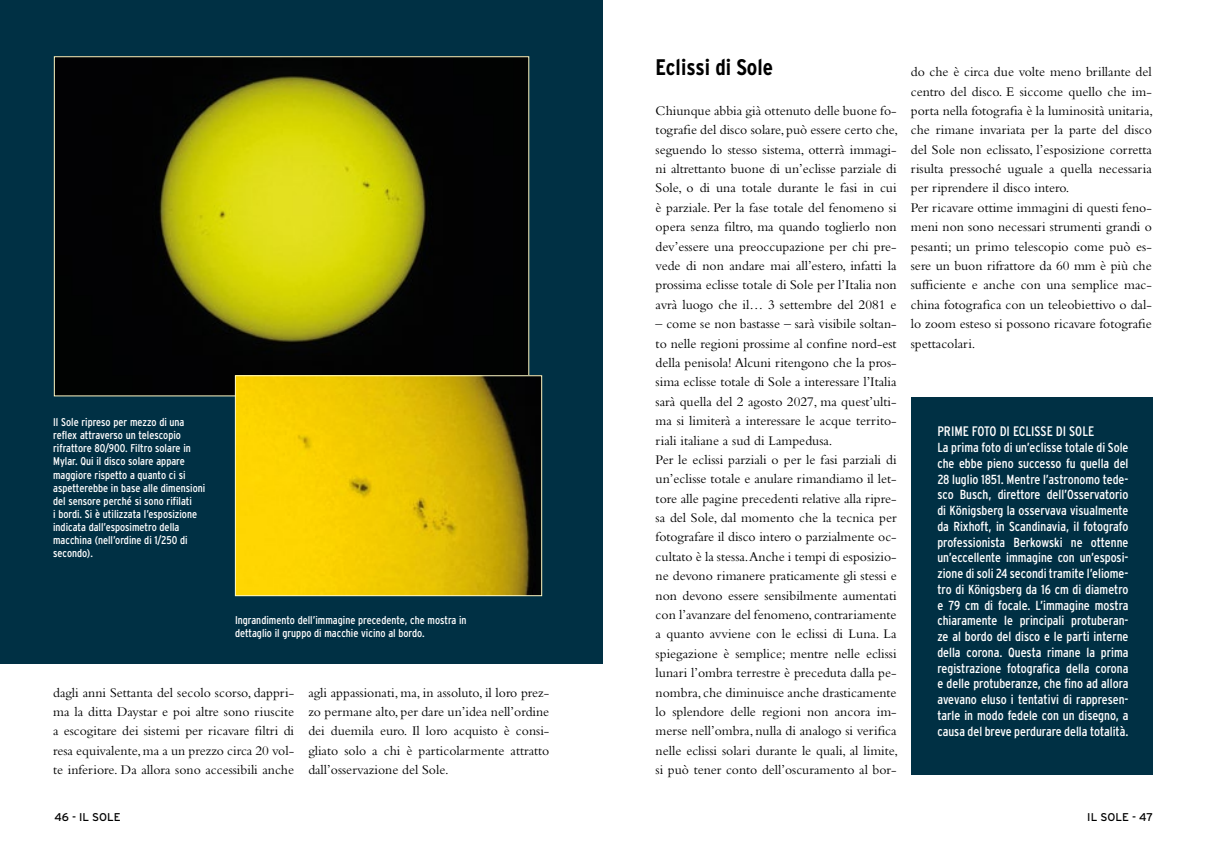
<style>
.page{position:relative;width:1205px;height:851px;background:#fff}
.page>*{position:absolute;margin:0;border:0;box-sizing:border-box;transform-origin:0 0}
.Titolo_3{font:700 condensed 22.5px "Interstate";color:#000}
.testo_corrente{font:13.75px/19.4px "Bembo";color:#000;text-align:justify}
.box_titolo{font:condensed 13.75px "Interstate";color:#fff}
.box_testo{font:condensed 13.12px/15.8px "Interstate";color:#fff;text-align:justify}
.didascalia{font:condensed 11.25px/13.1px "Interstate";color:#fff}
.t1{font:11.25px "Interstate";color:#000}
</style>
<div class="page">
<div style="left:0;top:0;width:602px;height:663px;background:#003044"></div>
<img style="left:56px;top:58px;width:471px;height:336px">
<img style="left:237px;top:377px;width:303px;height:217px">
<div style="left:235px;top:375px;width:307px;height:221px;border:1px solid #fff9c5"></div>
<div style="left:911px;top:397px;width:242px;height:377px;background:#003044"></div>
<p class="didascalia" style="left:53px;top:415px;width:154px">Il Sole ripreso per mezzo di una reflex attraverso un telescopio rifrattore 80/900. Filtro solare in<br>Mylar. Qui il disco solare appare maggiore rispetto a quanto ci si aspetterebbe in base alle dimensioni del sensore perché si sono rifilati<br>i bordi. Si è utilizzata l’esposizione indicata dall’esposimetro della macchina (nell’ordine di 1/250 di secondo).</p>
<p class="didascalia" style="left:235px;top:613px;width:233px">Ingrandimento dell’immagine precedente, che mostra in dettaglio il gruppo di macchie vicino al bordo.</p>
<p class="testo_corrente" style="left:53px;top:682px;width:242px">dagli anni Settanta del secolo scorso, dappri&shy;ma la ditta Daystar e poi altre sono riuscite a escogitare dei sistemi per ricavare filtri di resa equivalente, ma a un prezzo circa 20 vol&shy;te inferiore. Da allora sono accessibili anche</p>
<p class="testo_corrente" style="left:308px;top:682px;width:242px">agli appassionati, ma, in assoluto, il loro prez&shy;zo permane alto, per dare un’idea nell’ordine dei duemila euro. Il loro acquisto è consi&shy;gliato solo a chi è particolarmente attratto dall’osservazione del Sole.</p>
<p class="Titolo_3" style="left:656px;top:54px;width:119px">Eclissi di Sole</p>
<p class="testo_corrente" style="left:656px;top:101px;width:244px">Chiunque abbia già ottenuto delle buone fo&shy;tografie del disco solare, può essere certo che, seguendo lo stesso sistema, otterrà immagi&shy;ni altrettanto buone di un’eclisse parziale di Sole, o di una totale durante le fasi in cui è parziale. Per la fase totale del fenomeno si opera senza filtro, ma quando toglierlo non dev’essere una preoccupazione per chi pre&shy;vede di non andare mai all’estero, infatti la prossima eclisse totale di Sole per l’Italia non avrà luogo che il… 3 settembre del 2081 e</p>
<p class="testo_corrente" style="left:656px;top:314px;width:242px">– come se non bastasse – sarà visibile soltan&shy;to nelle regioni prossime al confine nord-est della penisola! Alcuni ritengono che la pros&shy;sima eclisse totale di Sole a interessare l’Italia sarà quella del 2 agosto 2027, ma quest’ulti&shy;ma si limiterà a interessare le acque territo&shy;riali italiane a sud di Lampedusa.</p>
<p class="testo_corrente" style="left:656px;top:449px;width:244px">Per le eclissi parziali o per le fasi parziali di un’eclisse totale e anulare rimandiamo il let&shy;tore alle pagine precedenti relative alla ripre&shy;sa del Sole, dal momento che la tecnica per fotografare il disco intero o parzialmente oc&shy;cultato è la stessa.Anche i tempi di esposizio&shy;ne devono rimanere praticamente gli stessi e non devono essere sensibilmente aumentati con l’avanzare del fenomeno, contrariamente a quanto avviene con le eclissi di Luna. La spiegazione è semplice; mentre nelle eclissi lunari l’ombra terrestre è preceduta dalla pe&shy;nombra, che diminuisce anche drasticamente lo splendore delle regioni non ancora im&shy;merse nell’ombra, nulla di analogo si verifica nelle eclissi solari durante le quali, al limite, si può tener conto dell’oscuramento al bor-</p>
<p class="testo_corrente" style="left:911px;top:62px;width:244px">do che è circa due volte meno brillante del centro del disco. E siccome quello che im&shy;porta nella fotografia è la luminosità unitaria, che rimane invariata per la parte del disco del Sole non eclissato, l’esposizione corretta risulta pressoché uguale a quella necessaria per riprendere il disco intero.</p>
<p class="testo_corrente" style="left:911px;top:197px;width:242px">Per ricavare ottime immagini di questi feno&shy;meni non sono necessari strumenti grandi o pesanti; un primo telescopio come può es&shy;sere un buon rifrattore da 60 mm è più che sufficiente e anche con una semplice mac&shy;china fotografica con un teleobiettivo o dal&shy;lo zoom esteso si possono ricavare fotografie spettacolari.</p>
<p class="box_titolo" style="left:937px;top:423px;width:158px">PRIME FOTO DI ECLISSE DI SOLE</p>
<p class="box_testo" style="left:937px;top:439px;width:193px">La prima foto di un’eclisse totale di Sole che ebbe pieno successo fu quella del 28 luglio 1851. Mentre l’astronomo tede&shy;sco Busch, direttore dell’Osservatorio di Königsberg la osservava visualmente da Rixhoft, in Scandinavia, il fotografo professionista Berkowski ne ottenne un’eccellente immagine con un’esposi&shy;zione di soli 24 secondi tramite l’eliome&shy;tro di Königsberg da 16 cm di diametro e 79 cm di focale. L’immagine mostra chiaramente le principali protuberan&shy;ze al bordo del disco e le parti interne della corona. Questa rimane la prima registrazione fotografica della corona e delle protuberanze, che fino ad allora avevano eluso i tentativi di rappresen&shy;tarle in modo fedele con un disegno, a causa del breve perdurare della totalità.</p>
<p class="t1" style="left:54px;top:810px;width:68px">46 - IL SOLE</p>
<p class="t1" style="left:1087px;top:810px;width:67px">IL SOLE - 47</p>
</div>
